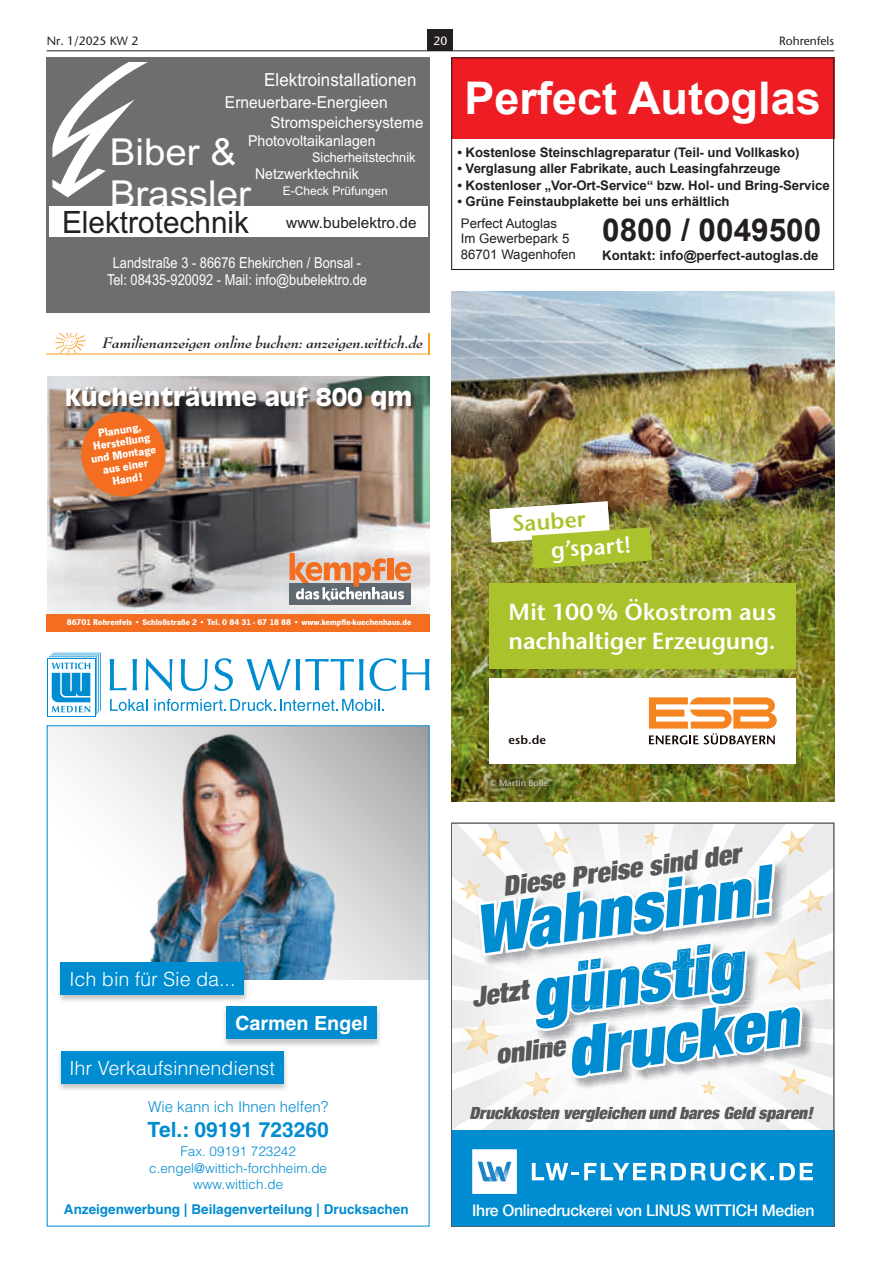
<style>
.page{position:relative;width:881px;height:1263px;background:#fff}
.page>*{position:absolute;margin:0;border:0;box-sizing:border-box;transform-origin:0 0}
.t1{font:italic 900 condensed 67.5px/63px "Helvetica Neue LT Com";color:#008cd0}
.t2{font:700 45px "Arial";color:#fff}
.t3{font:37.2px/41.5px "Arial";color:#fff;scale:1.04 1}
.t4{font:700 31.5px "Arial";color:#231f20}
.t5{font:30.75px "Arial";color:#231f20}
.t6{font:italic 900 condensed 27px "Helvetica Neue LT Com";color:#57585a}
.t7{font:700 23.4px "Antique Olive";color:#fff}
.t8{font:600 23.25px/28.5px "Stone Sans ITC Std";letter-spacing:-.01em;color:#fff}
.t9{font:600 22.2px "Stone Sans ITC Std";color:#fff}
.t10{font:600 22.2px "Stone Sans ITC Std";color:#aac32c}
.t11{font:700 21px "Helvetica LT";color:#008cd0}
.t12{font:300 19.5px "Helvetica LT";color:#fff}
.t13{font:700 19.5px "Helvetica LT";color:#fff}
.t14{font:18px "Arial Narrow";color:#fff;scale:1.15 1}
.t15{font:italic 900 condensed 16.8px "Helvetica Neue LT Com";color:#57585a}
.t16{font:italic 700 16.5px "Bernhard Modern";color:#231f20}
.t17{font:16.5px "Arial Narrow";color:#fff;scale:1.15 1}
.t18{font:500 15.9px "Helvetica Neue LT Com";letter-spacing:-.02em;color:#fff}
.t19{font:15.9px "Arial Narrow";color:#fff;scale:1.15 1}
.t20{font:15.45px "Arial";color:#231f20}
.t21{font:15.15px/17.1px "Arial Narrow";color:#fff;text-align:center;scale:1.04 1}
.t22{font:15px "Arial Narrow";color:#fff;scale:1.15 1}
.t23{font:300 15px "Helvetica LT";color:#008cd0}
.t24{font:300 13.5px/16.2px "Helvetica LT";color:#008cd0;text-align:center}
.t25{font:700 13.5px "Helvetica LT";color:#008cd0}
.t26{font:13.5px "Arial Narrow";color:#fff;scale:1.15 1}
.t27{font:700 13.2px "Arial";letter-spacing:-.005em;color:#231f20}
.t28{font:13.2px/15.9px "Arial";color:#231f20}
.t29{font:12px "Stone Sans LT";color:#231f20}
.t30{font:12px "Arial";color:#fff}
.t31{font:600 12px "Stone Sans ITC Std";color:#140705}
.t32{font:12px "Stone Sans LT";color:#fff}
.t33{font:11.85px/12.3px "News Gothic T Bold";color:#fff;text-align:center}
.t34{font:500 9px "Stone Sans ITC Std";color:#d6d1cc}
.t35{font:8.55px "News Gothic T Bold";color:#fff}
</style>
<div class="page">
<div style="left:427px;top:29px;width:26px;height:22px;background:#231f20"></div>
<hr style="left:47px;top:51px;width:786px;height:1px;background:#231f20">
<div style="left:47px;top:57px;width:382px;height:256px;background:#6e6e6e"></div>
<svg style="left:52px;top:62px;width:96px;height:135px"></svg>
<div style="left:49px;top:206px;width:378px;height:31px;background:#fff"></div>
<svg style="left:49px;top:727px;width:378px;height:253px"></svg>
<div style="left:222px;top:1006px;width:160px;height:42px;background:#231f20;opacity:.26"></div>
<div style="left:226px;top:1006px;width:151px;height:33px;background:#008cd0"></div>
<div style="left:56px;top:1050px;width:232px;height:42px;background:#231f20;opacity:.26"></div>
<div style="left:61px;top:1051px;width:222px;height:32px;background:#008cd0"></div>
<svg style="left:110px;top:659px;width:16px;height:31px"></svg>
<svg style="left:132px;top:659px;width:5px;height:31px"></svg>
<svg style="left:145px;top:658px;width:27px;height:33px"></svg>
<svg style="left:181px;top:659px;width:27px;height:32px"></svg>
<svg style="left:214px;top:658px;width:19px;height:33px"></svg>
<svg style="left:246px;top:659px;width:117px;height:31px"></svg>
<svg style="left:369px;top:658px;width:27px;height:33px"></svg>
<svg style="left:402px;top:659px;width:27px;height:31px"></svg>
<div style="left:47px;top:658px;width:48px;height:58px;background:#008cd0"></div>
<div style="left:48px;top:659px;width:46px;height:57px;background:#fff"></div>
<svg style="left:49px;top:653px;width:52px;height:62px"></svg>
<svg style="left:110px;top:699px;width:37px;height:12px"></svg>
<svg style="left:154px;top:699px;width:229px;height:12px"></svg>
<img style="left:68px;top:730px;width:319px;height:250px">
<div style="left:56px;top:961px;width:193px;height:42px;background:#231f20;opacity:.26"></div>
<div style="left:61px;top:962px;width:183px;height:32px;background:#008cd0"></div>
<img style="left:47px;top:376px;width:382px;height:238px">
<div style="left:289px;top:583px;width:122px;height:22px;background:#5f696f"></div>
<svg style="left:289px;top:553px;width:122px;height:47px"></svg>
<div style="left:67px;top:387px;width:348px;height:27px;background:#231f20;opacity:.75"></div>
<svg style="left:78px;top:409px;width:91px;height:91px;background:#d6773f"></svg>
<div style="left:47px;top:614px;width:382px;height:17px;background:#f36e21"></div>
<img style="left:451px;top:291px;width:382px;height:510px">
<img style="left:489px;top:501px;width:162px;height:67px">
<div style="left:470px;top:759px;width:97px;height:42px;background:#231f20;opacity:.5"></div>
<div style="left:489px;top:678px;width:306px;height:85px;background:#fff"></div>
<svg style="left:648px;top:697px;width:128px;height:47px"></svg>
<div style="left:489px;top:584px;width:306px;height:85px;background:#aac32c"></div>
<div style="left:451px;top:57px;width:382px;height:82px;background:#ee1d23"></div>
<div style="left:451px;top:57px;width:382px;height:213px;border:1px solid #231f20"></div>
<svg style="left:453px;top:825px;width:378px;height:305px"></svg>
<div style="left:451px;top:1130px;width:382px;height:97px;background:#008cd0"></div>
<svg style="left:531px;top:1162px;width:281px;height:19px"></svg>
<svg style="left:472px;top:1149px;width:44px;height:45px;background:#d3e8f4"></svg>
<div style="left:451px;top:823px;width:382px;height:404px;border:1px solid #57585a"></div>
<img style="left:56px;top:334px;width:29px;height:19px">
<hr style="left:47px;top:353px;width:382px;height:2px;background:#fdcb8a">
<svg style="left:428px;top:334px;width:1px;height:21px"></svg>
<p class="t29" style="left:47px;top:33px;width:93px">Nr. 1/2025 KW 2</p>
<p class="t32" style="left:433px;top:33px;width:15px">20</p>
<p class="t29" style="left:778px;top:33px;width:57px">Rohrenfels</p>
<h3 class="t14" style="left:264px;top:66px;width:134px">Elektroinstallationen</h3>
<p class="t17" style="left:225px;top:90px;width:143px">Erneuerbare-Energieen</p>
<p class="t19" style="left:270px;top:110px;width:134px">Stromspeichersysteme</p>
<p class="t22" style="left:248px;top:129px;width:112px">Photovoltaikanlagen</p>
<h3 class="t3" style="left:110px;top:131px;width:137px">Biber &amp;<br>Brassler</h3>
<h3 class="t5" style="left:62px;top:201px;width:188px">Elektrotechnik</h3>
<p class="t21" style="left:107px;top:253px;width:251px">Landstraße 3 - 86676 Ehekirchen / Bonsal -<br>Tel: 08435-920092 - Mail: info@bubelektro.de</p>
<p class="t26" style="left:312px;top:148px;width:91px">Sicherheitstechnik</p>
<p class="t22" style="left:255px;top:163px;width:92px">Netzwerktechnik</p>
<p class="t30" style="left:283px;top:182px;width:106px">E-Check Prüfungen</p>
<p class="t20" style="left:286px;top:212px;width:132px">www.bubelektro.de</p>
<p class="t16" style="left:102px;top:333px;width:322px">Familienanzeigen online buchen: anzeigen.wittich.de</p>
<h3 class="t7" style="left:65px;top:382px;width:348px">Küchenträume auf 800 qm</h3>
<p class="t33" style="left:86px;top:429px;width:67px;rotate:-9deg">Planung,<br>Herstellung und Montage aus einer<br>Hand!</p>
<p class="t35" style="left:67px;top:617px;width:346px">86701 Rohrenfels • Schloßstraße 2 • Tel. 0 84 31 - 67 18 88 • www.kempfle-kuechenhaus.de</p>
<h3 class="t12" style="left:69px;top:967px;width:168px">Ich bin für Sie da...</h3>
<h3 class="t13" style="left:235px;top:1011px;width:134px">Carmen Engel</h3>
<h3 class="t12" style="left:69px;top:1056px;width:208px">Ihr Verkaufsinnendienst</h3>
<p class="t23" style="left:148px;top:1097px;width:181px">Wie kann ich Ihnen helfen?</p>
<h3 class="t11" style="left:147px;top:1117px;width:183px">Tel.: 09191 723260</h3>
<p class="t24" style="left:149px;top:1143px;width:179px">Fax. 09191 723242 c.engel@wittich-forchheim.de www.wittich.de</p>
<p class="t25" style="left:64px;top:1201px;width:346px">Anzeigenwerbung | Beilagenverteilung | Drucksachen</p>
<h2 class="t2" style="left:464px;top:68px;width:357px">Perfect Autoglas</h2>
<p class="t27" style="left:457px;top:144px;width:343px">• Kostenlose Steinschlagreparatur (Teil- und Vollkasko)</p>
<p class="t27" style="left:457px;top:160px;width:324px">• Verglasung aller Fabrikate, auch Leasingfahrzeuge</p>
<p class="t27" style="left:457px;top:176px;width:373px">• Kostenloser „Vor-Ort-Service“ bzw. Hol- und Bring-Service</p>
<p class="t27" style="left:457px;top:192px;width:273px">• Grüne Feinstaubplakette bei uns erhältlich</p>
<p class="t28" style="left:460px;top:215px;width:116px">Perfect Autoglas<br>Im Gewerbepark 5<br>86701 Wagenhofen</p>
<h3 class="t4" style="left:602px;top:209px;width:220px">0800 / 0049500</h3>
<p class="t27" style="left:602px;top:247px;width:218px">Kontakt: info@perfect-autoglas.de</p>
<h3 class="t10" style="left:511px;top:510px;width:75px;rotate:-4deg">Sauber</h3>
<h3 class="t9" style="left:549px;top:536px;width:82px;rotate:-4deg">g’spart!</h3>
<h3 class="t8" style="left:508px;top:597px;width:269px">Mit 100% Ökostrom aus nachhaltiger Erzeugung.</h3>
<p class="t31" style="left:508px;top:732px;width:39px">esb.de</p>
<p class="t34" style="left:489px;top:777px;width:60px">© Martin Bolle</p>
<h3 class="t6" style="left:500px;top:870px;width:241px;rotate:-8deg">Diese Preise sind der</h3>
<h1 class="t1" style="left:469px;top:898px;width:300px;rotate:-8deg">Wahnsinn!</h1>
<h1 class="t1" style="left:552px;top:958px;width:234px;text-indent:-27px;rotate:-8deg">günstig drucken</h1>
<h3 class="t6" style="left:469px;top:980px;width:58px;rotate:-8deg">Jetzt</h3>
<h3 class="t6" style="left:493px;top:1038px;width:71px;rotate:-8deg">online</h3>
<p class="t15" style="left:469px;top:1102px;width:345px">Druckkosten vergleichen und bares Geld sparen!</p>
<p class="t18" style="left:472px;top:1201px;width:343px">Ihre Onlinedruckerei von LINUS WITTICH Medien</p>
</div>
